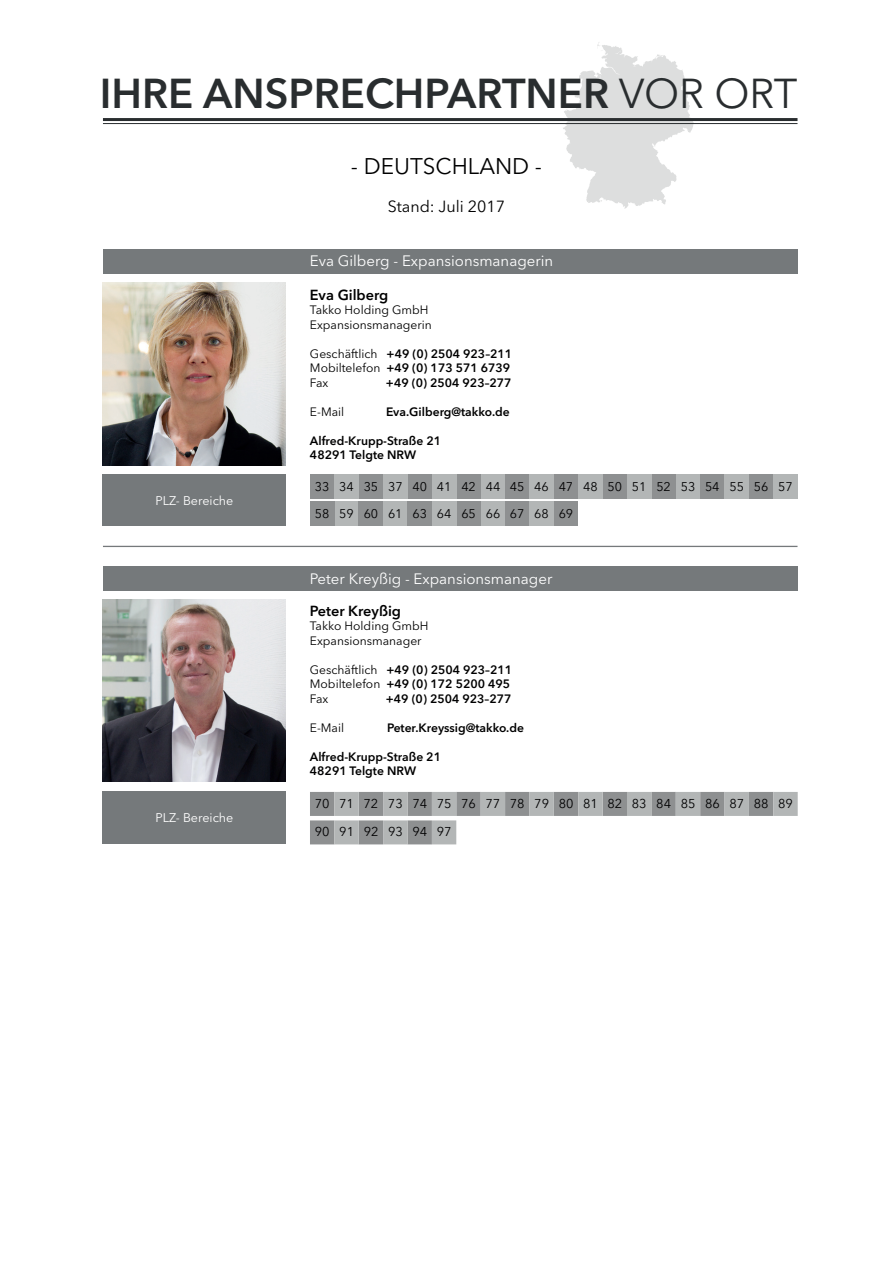
<style>
.page{position:relative;width:893px;height:1263px;background:#fff}
.page>*{position:absolute;margin:0;border:0;box-sizing:border-box;transform-origin:0 0}
.t1{font:600 41.4px "Avenir Next LT Pro";color:#292d2f}
.t2{font:22.5px "Avenir Next LT Pro";color:#000001}
.t3{font:16.05px "Avenir Next LT Pro";color:#000001}
.t4{font:15px "Avenir Next LT Pro";color:#fff}
.t5{font:600 14.55px "Avenir Next LT Pro";color:#000001}
.t6{font:12.75px "Avenir Next LT Pro";color:#000001}
.t7{font:12.6px/27.5px "Avenir Next LT Pro";color:#000001}
.t8{font:12.6px "Avenir Next LT Pro";color:#fff}
.t9{font:600 12px/14.5px "Avenir Next LT Pro";color:#000001}
.t10{font:12px/14.5px "Avenir Next LT Pro";color:#000001}
.s1{font-weight:400}
</style>
<div class="page">
<svg style="left:563px;top:42px;width:131px;height:167px"></svg>
<hr style="left:103px;top:118px;width:694px;height:3px;background:#292d2f">
<hr style="left:103px;top:123px;width:694px;height:1px;background:#292d2f">
<hr style="left:103px;top:546px;width:694px;height:1px;background:#75797b">
<div style="left:310px;top:474px;width:24px;height:25px;background:#8e9091"></div>
<div style="left:408px;top:474px;width:24px;height:25px;background:#8e9091"></div>
<div style="left:359px;top:474px;width:24px;height:25px;background:#8e9091"></div>
<div style="left:456px;top:474px;width:25px;height:25px;background:#8e9091"></div>
<div style="left:456px;top:502px;width:25px;height:24px;background:#8e9091"></div>
<div style="left:334px;top:474px;width:25px;height:25px;background:#b3b6b6"></div>
<div style="left:432px;top:474px;width:24px;height:25px;background:#b3b6b6"></div>
<div style="left:383px;top:474px;width:25px;height:25px;background:#b3b6b6"></div>
<div style="left:481px;top:474px;width:24px;height:25px;background:#b3b6b6"></div>
<div style="left:481px;top:502px;width:24px;height:24px;background:#b3b6b6"></div>
<div style="left:505px;top:474px;width:24px;height:25px;background:#8e9091"></div>
<div style="left:505px;top:502px;width:24px;height:24px;background:#8e9091"></div>
<div style="left:603px;top:474px;width:24px;height:25px;background:#8e9091"></div>
<div style="left:554px;top:474px;width:24px;height:25px;background:#8e9091"></div>
<div style="left:554px;top:502px;width:24px;height:24px;background:#8e9091"></div>
<div style="left:651px;top:474px;width:25px;height:25px;background:#8e9091"></div>
<div style="left:529px;top:474px;width:25px;height:25px;background:#b3b6b6"></div>
<div style="left:529px;top:502px;width:25px;height:24px;background:#b3b6b6"></div>
<div style="left:627px;top:474px;width:24px;height:25px;background:#b3b6b6"></div>
<div style="left:578px;top:474px;width:25px;height:25px;background:#b3b6b6"></div>
<div style="left:676px;top:474px;width:24px;height:25px;background:#b3b6b6"></div>
<div style="left:700px;top:474px;width:24px;height:25px;background:#8e9091"></div>
<div style="left:749px;top:474px;width:24px;height:25px;background:#8e9091"></div>
<div style="left:724px;top:474px;width:25px;height:25px;background:#b3b6b6"></div>
<div style="left:773px;top:474px;width:25px;height:25px;background:#b3b6b6"></div>
<div style="left:103px;top:249px;width:694px;height:24px;background:#75797b"></div>
<img style="left:103px;top:282px;width:182px;height:183px">
<div style="left:334px;top:502px;width:25px;height:24px;background:#b3b6b6"></div>
<div style="left:310px;top:502px;width:24px;height:24px;background:#8e9091"></div>
<div style="left:359px;top:502px;width:24px;height:24px;background:#8e9091"></div>
<div style="left:383px;top:502px;width:24px;height:24px;background:#b3b6b6"></div>
<div style="left:432px;top:502px;width:24px;height:24px;background:#b3b6b6"></div>
<div style="left:407px;top:502px;width:25px;height:24px;background:#8e9091"></div>
<div style="left:103px;top:474px;width:183px;height:52px;background:#75797b"></div>
<div style="left:103px;top:791px;width:183px;height:53px;background:#75797b"></div>
<div style="left:103px;top:567px;width:694px;height:24px;background:#75797b"></div>
<img style="left:103px;top:599px;width:182px;height:183px">
<svg style="left:310px;top:792px;width:488px;height:52px"></svg>
<h1 class="t1" style="left:100px;top:68px;width:699px">IHRE ANSPRECHPARTNER <span class="s1">VOR ORT</span></h1>
<h2 class="t2" style="left:351px;top:153px;width:193px">- DEUTSCHLAND -</h2>
<h3 class="t3" style="left:388px;top:197px;width:119px">Stand: Juli 2017</h3>
<p class="t4" style="left:310px;top:252px;width:245px">Eva Gilberg - Expansionsmanagerin</p>
<p class="t5" style="left:310px;top:286px;width:80px">Eva Gilberg</p>
<p class="t10" style="left:310px;top:303px;width:123px">Takko Holding GmbH<br>Expansionsmanagerin</p>
<p class="t9" style="left:310px;top:346px;width:204px"><span class="s1">Geschäftlich</span> +49 (0) 2504 923–211<br><span class="s1">Mobiltelefon</span> +49 (0) 173 571 6739<br><span class="s1">Fax</span></p>
<p class="t9" style="left:386px;top:375px;width:127px">+49 (0) 2504 923–277</p>
<p class="t8" style="left:155px;top:493px;width:79px">PLZ- Bereiche</p>
<p class="t8" style="left:155px;top:810px;width:79px">PLZ- Bereiche</p>
<p class="t10" style="left:310px;top:404px;width:36px">E-Mail</p>
<p class="t9" style="left:386px;top:404px;width:125px">Eva.Gilberg@takko.de</p>
<p class="t9" style="left:310px;top:433px;width:133px">Alfred-Krupp-Straße 21<br>48291 Telgte NRW</p>
<p class="t7" style="left:315px;top:473px;width:16px">33</p>
<p class="t7" style="left:364px;top:473px;width:16px">35</p>
<p class="t7" style="left:412px;top:473px;width:16px">40</p>
<p class="t7" style="left:461px;top:473px;width:16px">42<br>65</p>
<p class="t7" style="left:339px;top:473px;width:16px">34</p>
<p class="t7" style="left:388px;top:473px;width:16px">37</p>
<p class="t7" style="left:437px;top:473px;width:16px">41</p>
<p class="t7" style="left:486px;top:473px;width:16px">44<br>66</p>
<p class="t7" style="left:510px;top:473px;width:16px">45<br>67</p>
<p class="t7" style="left:559px;top:473px;width:16px">47</p>
<p class="t7" style="left:607px;top:473px;width:16px">50</p>
<p class="t7" style="left:534px;top:473px;width:16px">46</p>
<p class="t7" style="left:656px;top:473px;width:16px">52</p>
<p class="t7" style="left:534px;top:500px;width:16px">68</p>
<p class="t7" style="left:583px;top:473px;width:16px">48</p>
<p class="t7" style="left:632px;top:473px;width:16px">51</p>
<p class="t7" style="left:681px;top:473px;width:114px">53 54 55 56 57</p>
<p class="t7" style="left:315px;top:500px;width:138px">58 59 60 61 63 64</p>
<p class="t7" style="left:559px;top:500px;width:16px">69</p>
<p class="t4" style="left:310px;top:570px;width:244px">Peter Kreyßig - Expansionsmanager</p>
<p class="t5" style="left:310px;top:602px;width:93px">Peter Kreyßig</p>
<p class="t10" style="left:310px;top:619px;width:120px">Takko Holding GmbH<br>Expansionsmanager</p>
<p class="t9" style="left:310px;top:662px;width:204px"><span class="s1">Geschäftlich</span> +49 (0) 2504 923–211<br><span class="s1">Mobiltelefon</span> +49 (0) 172 5200 495<br><span class="s1">Fax</span></p>
<p class="t9" style="left:386px;top:691px;width:127px">+49 (0) 2504 923–277</p>
<p class="t10" style="left:310px;top:720px;width:36px">E-Mail</p>
<p class="t9" style="left:387px;top:720px;width:138px">Peter.Kreyssig@takko.de</p>
<p class="t9" style="left:310px;top:749px;width:133px">Alfred-Krupp-Straße 21<br>48291 Telgte NRW</p>
<p class="t6" style="left:315px;top:795px;width:480px">70 71 72 73 74 75 76 77 78 79 80 81 82 83 84 85 86 87 88 89</p>
<p class="t6" style="left:315px;top:824px;width:138px">90 91 92 93 94 97</p>
</div>
